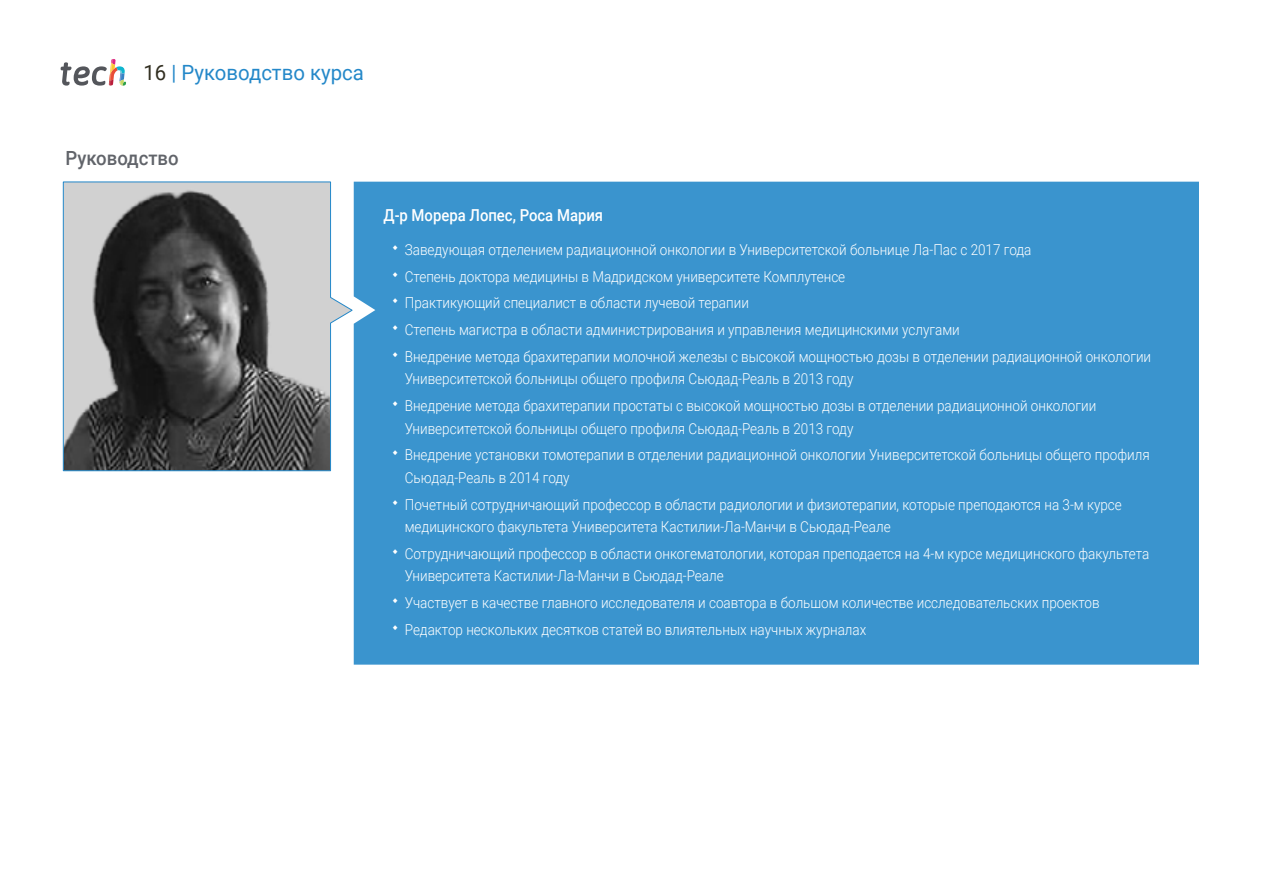
<style>
.page{position:relative;width:1263px;height:893px;background:#fff}
.page>*{position:absolute;margin:0;border:0;box-sizing:border-box;transform-origin:0 0}
.t1{font:21px "Roboto";color:#2488c9}
.t2{font:500 19.5px "Roboto";color:#61646a;scale:.95 1}
.t3{font:500 16.5px "Roboto";color:#fff;scale:.9 1}
.t4{font:300 15px/26.7px "Roboto";color:#fff;scale:.9 1}
.s1{color:#312e20}
</style>
<div class="page">
<svg style="left:61px;top:59px;width:65px;height:27px"></svg>
<div style="left:354px;top:182px;width:845px;height:483px;background:#3a94ce"></div>
<svg style="left:63px;top:182px;width:290px;height:289px"></svg>
<svg style="left:393px;top:245px;width:4px;height:5px"></svg>
<svg style="left:393px;top:272px;width:4px;height:5px"></svg>
<svg style="left:393px;top:298px;width:4px;height:5px"></svg>
<svg style="left:393px;top:325px;width:4px;height:5px"></svg>
<svg style="left:393px;top:352px;width:4px;height:5px"></svg>
<svg style="left:393px;top:401px;width:4px;height:5px"></svg>
<svg style="left:393px;top:450px;width:4px;height:5px"></svg>
<svg style="left:393px;top:500px;width:4px;height:5px"></svg>
<svg style="left:393px;top:549px;width:4px;height:5px"></svg>
<svg style="left:393px;top:598px;width:4px;height:5px"></svg>
<svg style="left:393px;top:625px;width:4px;height:5px"></svg>
<h1 class="t1" style="left:144px;top:57px;width:222px"><span class="s1">16</span> | Руководство курса</h1>
<h2 class="t2" style="left:65px;top:144px;width:121px">Руководство</h2>
<p class="t3" style="left:383px;top:203px;width:246px">Д-р Морера Лопес, Роса Мария</p>
<p class="t4" style="left:405px;top:236px;width:831px">Заведующая отделением радиационной онкологии в Университетской больнице Ла-Пас с 2017 года<br>Степень доктора медицины в Мадридском университете Комплутенсе<br>Практикующий специалист в области лучевой терапии<br>Степень магистра в области администрирования и управления медицинскими услугами<br>Внедрение метода брахитерапии молочной железы с высокой мощностью дозы в отделении радиационной онкологии</p>
<p class="t4" style="left:405px;top:365px;width:770px">Университетской больницы общего профиля Сьюдад-Реаль в 2013 году<br>Внедрение метода брахитерапии простаты с высокой мощностью дозы в отделении радиационной онкологии</p>
<p class="t4" style="left:405px;top:414px;width:829px">Университетской больницы общего профиля Сьюдад-Реаль в 2013 году<br>Внедрение установки томотерапии в отделении радиационной онкологии Университетской больницы общего профиля</p>
<p class="t4" style="left:405px;top:464px;width:798px">Сьюдад-Реаль в 2014 году<br>Почетный сотрудничающий профессор в области радиологии и физиотерапии, которые преподаются на 3-м курсе</p>
<p class="t4" style="left:405px;top:513px;width:829px">медицинского факультета Университета Кастилии-Ла-Манчи в Сьюдад-Реале<br>Сотрудничающий профессор в области онкогематологии, которая преподается на 4-м курсе медицинского факультета</p>
<p class="t4" style="left:405px;top:562px;width:774px">Университета Кастилии-Ла-Манчи в Сьюдад-Реале<br>Участвует в качестве главного исследователя и соавтора в большом количестве исследовательских проектов<br>Редактор нескольких десятков статей во влиятельных научных журналах</p>
</div>
